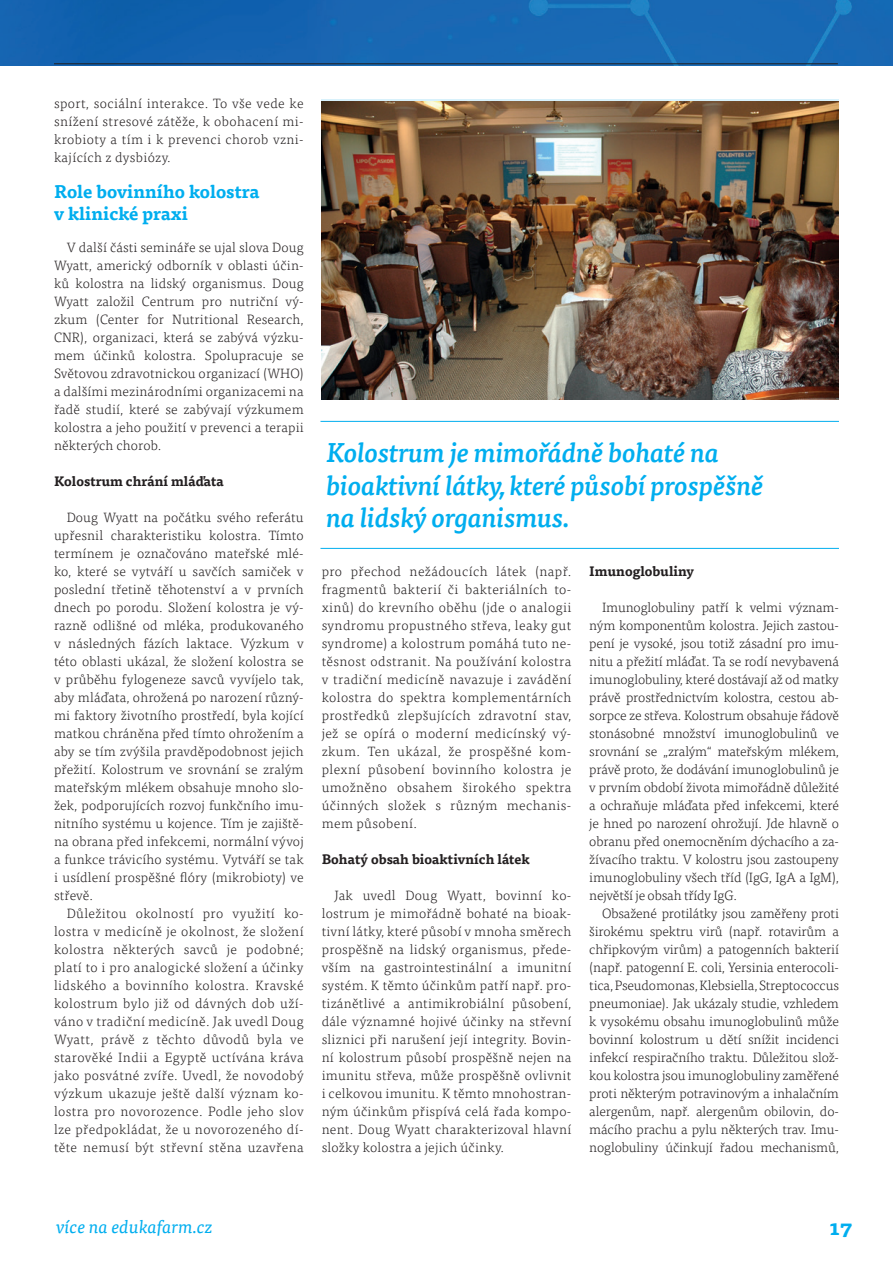
<style>
.page{position:relative;width:893px;height:1263px;background:#fff}
.page>*{position:absolute;margin:0;border:0;box-sizing:border-box;transform-origin:0 0}
.t1{font:italic 500 27px/32.4px "Tisa Pro";letter-spacing:-.01em;color:#00aeef}
.t2{font:700 21px "Tisa Pro";color:#00aeef}
.t3{font:700 18px/21.6px "Tisa Pro";color:#00aeef}
.t4{font:italic 18px "Tisa Pro";color:#00aeef}
.t5{font:300 13.5px/18px "Tisa Pro";letter-spacing:.01em;color:#231f20;text-align:justify}
.t6{font:700 13.5px "Tisa Pro";color:#231f20}
</style>
<div class="page">
<img style="left:0;top:0;width:893px;height:65px">
<img style="left:322px;top:101px;width:517px;height:299px">
<hr style="left:54px;top:64px;width:784px;height:1px;background:#231f20">
<hr style="left:320px;top:421px;width:519px;height:1px;background:#00aeef">
<hr style="left:320px;top:548px;width:519px;height:1px;background:#00aeef">
<p class="t5" style="left:54px;top:94px;width:251px">sport, sociální interakce. To vše vede ke snížení stresové zátěže, k obohacení mi&shy;krobioty a tím i k prevenci chorob vzni&shy;kajících z dysbiózy.</p>
<h3 class="t3" style="left:54px;top:180px;width:207px">Role bovinního kolostra v klinické praxi</h3>
<p class="t5" style="left:54px;top:238px;width:251px;text-indent:13px">V další části semináře se ujal slova Doug Wyatt, americký odborník v oblasti účin&shy;ků kolostra na lidský organismus. Doug Wyatt založil Centrum pro nutriční vý&shy;zkum (Center for Nutritional Research, CNR), organizaci, která se zabývá výzku&shy;mem účinků kolostra. Spolupracuje se Světovou zdravotnickou organizací (WHO) a dalšími mezinárodními organizacemi na řadě studií, které se zabývají výzkumem kolostra a jeho použití v prevenci a terapii některých chorob.</p>
<p class="t6" style="left:54px;top:470px;width:171px">Kolostrum chrání mláďata</p>
<p class="t5" style="left:54px;top:508px;width:251px;text-indent:13px">Doug Wyatt na počátku svého referátu upřesnil charakteristiku kolostra. Tímto termínem je označováno mateřské mlé&shy;ko, které se vytváří u savčích samiček v poslední třetině těhotenství a v prvních dnech po porodu. Složení kolostra je vý&shy;razně odlišné od mléka, produkovaného v následných fázích laktace. Výzkum v této oblasti ukázal, že složení kolostra se v průběhu fylogeneze savců vyvíjelo tak, aby mláďata, ohrožená po narození různý&shy;mi faktory životního prostředí, byla kojící matkou chráněna před tímto ohrožením a aby se tím zvýšila pravděpodobnost jejich přežití. Kolostrum ve srovnání se zralým mateřským mlékem obsahuje mnoho slo&shy;žek, podporujících rozvoj funkčního imu&shy;nitního systému u kojence. Tím je zajiště&shy;na obrana před infekcemi, normální vývoj a funkce trávicího systému. Vytváří se tak i usídlení prospěšné flóry (mikrobioty) ve střevě.</p>
<p class="t5" style="left:54px;top:904px;width:251px;text-indent:13px">Důležitou okolností pro využití ko&shy;lostra v medicíně je okolnost, že složení kolostra některých savců je podobné; platí to i pro analogické složení a účinky lidského a bovinního kolostra. Kravské kolostrum bylo již od dávných dob uží&shy;váno v tradiční medicíně. Jak uvedl Doug Wyatt, právě z těchto důvodů byla ve starověké Indii a Egyptě uctívána kráva jako posvátné zvíře. Uvedl, že novodobý výzkum ukazuje ještě další význam ko&shy;lostra pro novorozence. Podle jeho slov lze předpokládat, že u novorozeného dí&shy;těte nemusí být střevní stěna uzavřena</p>
<h1 class="t1" style="left:326px;top:435px;width:439px">Kolostrum je mimořádně bohaté na bioaktivní látky, které působí prospěšně na lidský organismus.</h1>
<p class="t5" style="left:322px;top:562px;width:251px">pro přechod nežádoucích látek (např. fragmentů bakterií či bakteriálních to&shy;xinů) do krevního oběhu (jde o analogii syndromu propustného střeva, leaky gut syndrome) a kolostrum pomáhá tuto ne&shy;těsnost odstranit. Na používání kolostra v tradiční medicíně navazuje i zavádění kolostra do spektra komplementárních prostředků zlepšujících zdravotní stav, jež se opírá o moderní medicínský vý&shy;zkum. Ten ukázal, že prospěšné kom&shy;plexní působení bovinního kolostra je umožněno obsahem širokého spektra účinných složek s různým mechanis&shy;mem působení.</p>
<p class="t6" style="left:322px;top:848px;width:210px">Bohatý obsah bioaktivních látek</p>
<p class="t5" style="left:322px;top:885px;width:251px;text-indent:13px">Jak uvedl Doug Wyatt, bovinní ko&shy;lostrum je mimořádně bohaté na bioak&shy;tivní látky, které působí v mnoha směrech prospěšně na lidský organismus, přede&shy;vším na gastrointestinální a imunitní systém. K těmto účinkům patří např. pro&shy;tizánětlivé a antimikrobiální působení, dále významné hojivé účinky na střevní sliznici při narušení její integrity. Bovin&shy;ní kolostrum působí prospěšně nejen na imunitu střeva, může prospěšně ovlivnit i celkovou imunitu. K těmto mnohostran&shy;ným účinkům přispívá celá řada kompo&shy;nent. Doug Wyatt charakterizoval hlavní složky kolostra a jejich účinky.</p>
<p class="t6" style="left:589px;top:560px;width:106px">Imunoglobuliny</p>
<p class="t5" style="left:589px;top:597px;width:251px;text-indent:13px">Imunoglobuliny patří k velmi význam&shy;ným komponentům kolostra. Jejich zastou&shy;pení je vysoké, jsou totiž zásadní pro imu&shy;nitu a přežití mláďat. Ta se rodí nevybavená imunoglobuliny, které dostávají až od matky právě prostřednictvím kolostra, cestou ab&shy;sorpce ze střeva. Kolostrum obsahuje řádově stonásobné množství imunoglobulinů ve srovnání se „zralým“ mateřským mlékem, právě proto, že dodávání imunoglobulinů je v prvním období života mimořádně důležité a ochraňuje mláďata před infekcemi, které je hned po narození ohrožují. Jde hlavně o obranu před onemocněním dýchacího a za&shy;žívacího traktu. V kolostru jsou zastoupeny imunoglobuliny všech tříd (IgG, IgA a IgM), největší je obsah třídy IgG.</p>
<p class="t5" style="left:589px;top:903px;width:251px;text-indent:13px">Obsažené protilátky jsou zaměřeny proti širokému spektru virů (např. rotavirům a chřipkovým virům) a patogenních bakterií (např. patogenní E. coli, Yersinia enterocoli&shy;tica, Pseudomonas, Klebsiella, Streptococcus pneumoniae). Jak ukázaly studie, vzhledem k vysokému obsahu imunoglobulinů může bovinní kolostrum u dětí snížit incidenci infekcí respiračního traktu. Důležitou slož&shy;kou kolostra jsou imunoglobuliny zaměřené proti některým potravinovým a inhalačním alergenům, např. alergenům obilovin, do&shy;mácího prachu a pylu některých trav. Imu&shy;noglobuliny účinkují řadou mechanismů,</p>
<h3 class="t4" style="left:56px;top:1213px;width:158px">více na edukafarm.cz</h3>
<h2 class="t2" style="left:829px;top:1210px;width:25px">17</h2>
</div>
